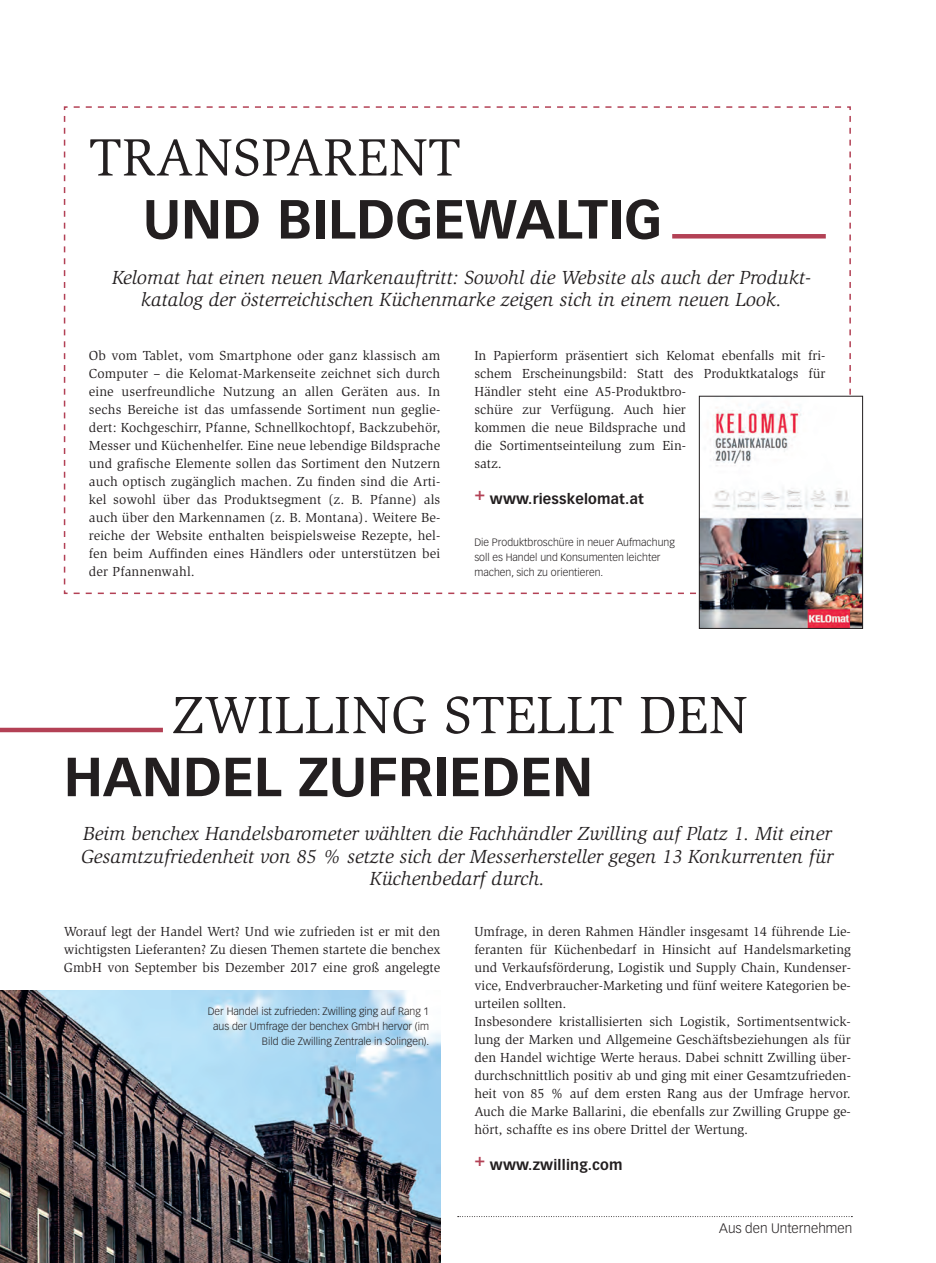
<style>
.page{position:relative;width:936px;height:1263px;background:#fff}
.page>*{position:absolute;margin:0;border:0;box-sizing:border-box;transform-origin:0 0}
.t1{font:700 54px "Vectora LT";color:#231f20}
.t2{font:54px "Slimbach LT";color:#231f20}
.t3{font:italic 19.5px/22.5px "Slimbach LT";color:#231f20;text-align:center}
.t4{font:700 14.25px "Vectora LT";letter-spacing:.015em;color:#231f20}
.t5{font:13.5px/18px "Slimbach LT";color:#231f20;text-align:justify}
.t6{font:300 13.5px "Vectora LT";color:#231f20}
.t7{font:300 10.5px/15px "Vectora LT";color:#231f20}
</style>
<div class="page">
<svg style="left:457px;top:1216px;width:395px;height:1px"></svg>
<svg style="left:63px;top:106px;width:788px;height:489px"></svg>
<img style="left:701px;top:398px;width:159px;height:229px">
<div style="left:699px;top:396px;width:163px;height:233px;border:1px solid #231f20"></div>
<img style="left:0;top:990px;width:440px;height:273px">
<div style="left:672px;top:234px;width:153px;height:5px;background:#b34155"></div>
<hr style="left:0;top:728px;width:163px;height:4px;background:#b34155">
<h1 class="t2" style="left:89px;top:127px;width:373px">TRANSPARENT</h1>
<h1 class="t1" style="left:143px;top:187px;width:520px">UND BILDGEWALTIG</h1>
<h2 class="t3" style="left:112px;top:266px;width:700px">Kelomat hat einen neuen Markenauftritt: Sowohl die Website als auch der Produkt&shy;katalog der österreichischen Küchenmarke zeigen sich in einem neuen Look.</h2>
<p class="t5" style="left:89px;top:347px;width:353px">Ob vom Tablet, vom Smartphone oder ganz klassisch am Computer – die Kelomat-Markenseite zeichnet sich durch eine userfreundliche Nutzung an allen Geräten aus. In sechs Bereiche ist das umfassende Sortiment nun geglie&shy;dert: Kochgeschirr, Pfanne, Schnellkochtopf, Backzubehör, Messer und Küchenhelfer. Eine neue lebendige Bildsprache und grafische Elemente sollen das Sortiment den Nutzern auch optisch zugänglich machen. Zu finden sind die Arti&shy;kel sowohl über das Produktsegment (z. B. Pfanne) als auch über den Markennamen (z. B. Montana). Weitere Be&shy;reiche der Website enthalten beispielsweise Rezepte, hel&shy;fen beim Auffinden eines Händlers oder unterstützen bei der Pfannenwahl.</p>
<p class="t5" style="left:474px;top:347px;width:352px;text-align:left">In Papierform präsentiert sich Kelomat ebenfalls mit fri&shy;schem Erscheinungsbild: Statt des Produktkatalogs für Händler steht eine A5-Produktbro-<br>schüre zur Verfügung. Auch hier<br>kommen die neue Bildsprache und<br>die Sortimentseinteilung zum Ein-<br>satz.</p>
<p class="t4" style="left:474px;top:490px;width:171px"><sup>+</sup> www.riesskelomat.at</p>
<p class="t7" style="left:474px;top:535px;width:202px">Die Produktbroschüre in neuer Aufmachung soll es Handel und Konsumenten leichter machen, sich zu orientieren.</p>
<h1 class="t2" style="left:172px;top:684px;width:577px">ZWILLING STELLT DEN</h1>
<h1 class="t1" style="left:64px;top:744px;width:530px">HANDEL ZUFRIEDEN</h1>
<h2 class="t3" style="left:81px;top:823px;width:753px">Beim benchex Handelsbarometer wählten die Fachhändler Zwilling auf Platz 1. Mit einer<br>Gesamtzufriedenheit von 85 % setzte sich der Messerhersteller gegen 13 Konkurrenten für<br>Küchenbedarf durch.</h2>
<p class="t5" style="left:64px;top:923px;width:378px">Worauf legt der Handel Wert? Und wie zufrieden ist er mit den wichtigsten Lieferanten? Zu diesen Themen startete die benchex GmbH von September bis Dezember 2017 eine groß angelegte</p>
<p class="t5" style="left:474px;top:923px;width:378px;text-align:left">Umfrage, in deren Rahmen Händler insgesamt 14 führende Lie&shy;feranten für Küchenbedarf in Hinsicht auf Handelsmarketing und Verkaufsförderung, Logistik und Supply Chain, Kundenser&shy;vice, Endverbraucher-Marketing und fünf weitere Kategorien be&shy;urteilen sollten.<br>Insbesondere kristallisierten sich Logistik, Sortimentsentwick&shy;lung der Marken und Allgemeine Geschäftsbeziehungen als für den Handel wichtige Werte heraus. Dabei schnitt Zwilling über&shy;durchschnittlich positiv ab und ging mit einer Gesamtzufrieden&shy;heit von 85 % auf dem ersten Rang aus der Umfrage hervor.<br>Auch die Marke Ballarini, die ebenfalls zur Zwilling Gruppe ge&shy;hört, schaffte es ins obere Drittel der Wertung.</p>
<p class="t4" style="left:474px;top:1156px;width:150px"><sup>+</sup> www.zwilling.com</p>
<p class="t7" style="left:208px;top:1004px;width:223px;text-align:right">Der Handel ist zufrieden: Zwilling ging auf Rang 1 aus der Umfrage der benchex GmbH hervor (im<br>Bild die Zwilling Zentrale in Solingen).</p>
<p class="t6" style="left:719px;top:1220px;width:134px">Aus den Unternehmen</p>
</div>
